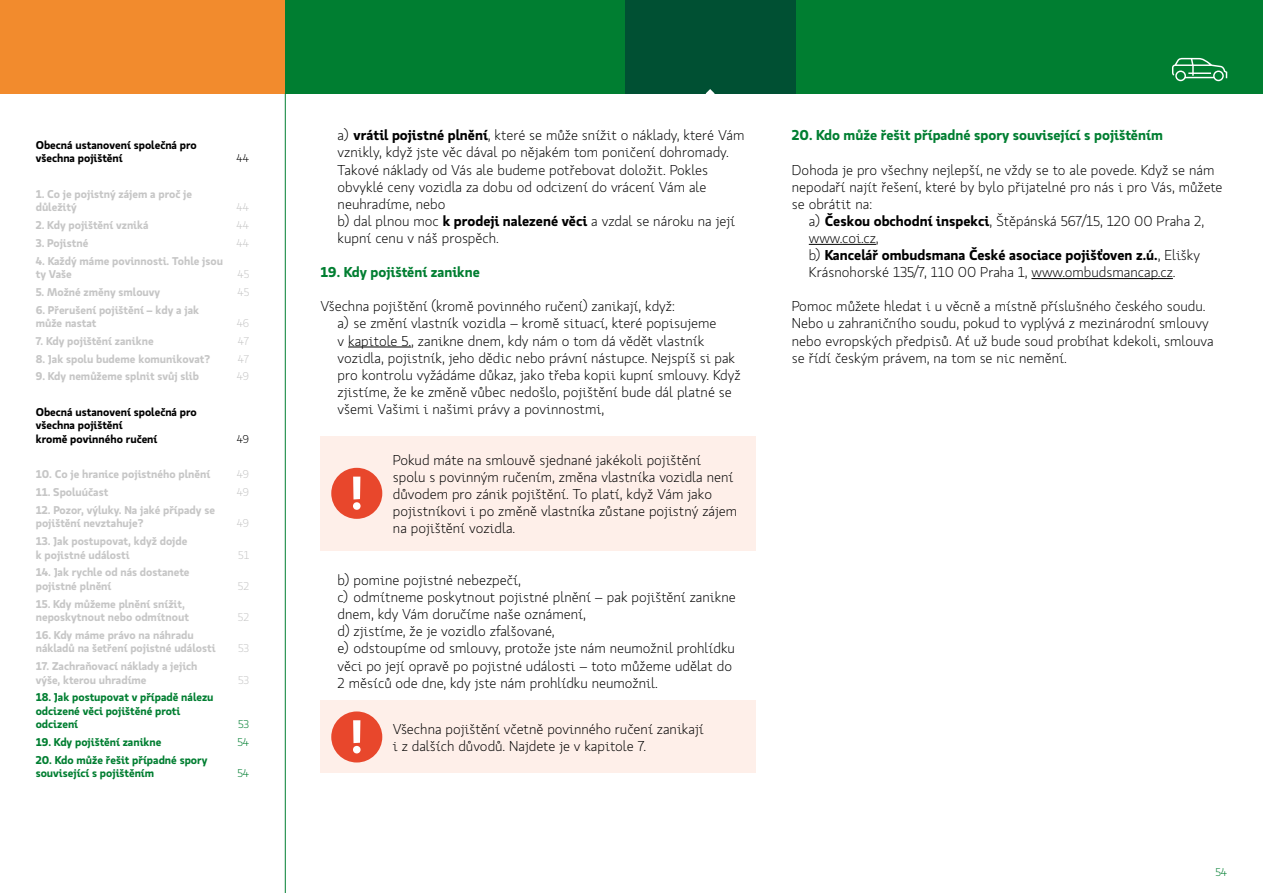
<style>
.page{position:relative;width:1263px;height:893px;background:#fff}
.page>*{position:absolute;margin:0;border:0;box-sizing:border-box;transform-origin:0 0}
.t1{font:300 14.25px/17.1px "Koop Pro";color:#000}
.t2{font:700 14.25px "Koop Pro";color:#007e31}
.t3{font:700 11.25px/13.5px "Koop Pro";color:#c6c6c6}
.t4{font:700 11.25px/13.5px "Koop Pro";color:#007e31}
.t5{font:700 11.25px/13.5px "Koop Pro";color:#000}
.t6{font:300 11.25px "Koop Pro";color:#c6c6c6}
.t7{font:300 11.25px "Koop Pro";color:#007e31}
.t8{font:300 11.25px "Koop Pro";color:#000}
.s1{font-weight:700}
</style>
<div class="page">
<div style="left:0;top:0;width:285px;height:94px;background:#f28b2d"></div>
<div style="left:285px;top:0;width:978px;height:94px;background:#007e31"></div>
<div style="left:625px;top:0;width:170px;height:94px;background:#005033"></div>
<svg style="left:1172px;top:58px;width:55px;height:23px"></svg>
<hr style="left:285px;top:94px;width:1px;height:799px;background:#007e31">
<hr style="left:348px;top:347px;width:63px;height:1px;background:#000">
<div style="left:321px;top:436px;width:435px;height:115px;background:#feefe9"></div>
<div style="left:331px;top:468px;width:51px;height:51px;background:#e8472c;border-radius:50%"></div>
<svg style="left:353px;top:477px;width:8px;height:33px"></svg>
<div style="left:321px;top:701px;width:435px;height:72px;background:#feefe9"></div>
<div style="left:331px;top:711px;width:51px;height:51px;background:#e8472c;border-radius:50%"></div>
<svg style="left:353px;top:720px;width:8px;height:33px"></svg>
<hr style="left:809px;top:244px;width:67px;height:1px;background:#000">
<hr style="left:1031px;top:278px;width:142px;height:1px;background:#000">
<svg style="left:706px;top:89px;width:9px;height:5px"></svg>
<p class="t5" style="left:36px;top:138px;width:163px">Obecná ustanovení společná pro všechna pojištění</p>
<p class="t3" style="left:36px;top:187px;width:158px">1. Co je pojistný zájem a proč je důležitý</p>
<p class="t8" style="left:237px;top:151px;width:14px">44</p>
<p class="t6" style="left:237px;top:200px;width:14px">44</p>
<p class="t3" style="left:36px;top:218px;width:114px">2. Kdy pojištění vzniká</p>
<p class="t6" style="left:237px;top:218px;width:14px">44</p>
<p class="t3" style="left:36px;top:236px;width:54px">3. Pojistné</p>
<p class="t6" style="left:237px;top:235px;width:14px">44</p>
<p class="t3" style="left:36px;top:253px;width:189px">4. Každý máme povinnosti. Tohle jsou ty Vaše</p>
<p class="t6" style="left:237px;top:267px;width:13px">45</p>
<p class="t3" style="left:36px;top:285px;width:126px">5. Možné změny smlouvy</p>
<p class="t6" style="left:237px;top:284px;width:13px">45</p>
<p class="t3" style="left:36px;top:302px;width:165px">6. Přerušení pojištění – kdy a jak může nastat</p>
<p class="t6" style="left:237px;top:316px;width:14px">46</p>
<p class="t3" style="left:36px;top:334px;width:119px">7. Kdy pojištění zanikne</p>
<p class="t6" style="left:238px;top:333px;width:13px">47</p>
<p class="t3" style="left:36px;top:351px;width:176px">8. Jak spolu budeme komunikovat?</p>
<p class="t6" style="left:238px;top:351px;width:13px">47</p>
<p class="t3" style="left:36px;top:369px;width:165px">9. Kdy nemůžeme splnit svůj slib</p>
<p class="t6" style="left:237px;top:369px;width:14px">49</p>
<p class="t5" style="left:36px;top:405px;width:163px">Obecná ustanovení společná pro všechna pojištění<br>kromě povinného ručení</p>
<p class="t8" style="left:237px;top:431px;width:14px">49</p>
<p class="t3" style="left:36px;top:467px;width:176px">10. Co je hranice pojistného plnění</p>
<p class="t6" style="left:237px;top:467px;width:14px">49</p>
<p class="t3" style="left:36px;top:485px;width:74px">11. Spoluúčast</p>
<p class="t6" style="left:237px;top:485px;width:14px">49</p>
<p class="t3" style="left:36px;top:503px;width:181px">12. Pozor, výluky. Na jaké případy se pojištění nevztahuje?</p>
<p class="t6" style="left:237px;top:516px;width:14px">49</p>
<p class="t3" style="left:36px;top:534px;width:153px">13. Jak postupovat, když dojde k pojistné události</p>
<p class="t3" style="left:36px;top:565px;width:155px">14. Jak rychle od nás dostanete pojistné plnění</p>
<p class="t3" style="left:36px;top:596px;width:155px">15. Kdy můžeme plnění snížit, neposkytnout nebo odmítnout</p>
<p class="t3" style="left:36px;top:628px;width:181px">16. Kdy máme právo na náhradu nákladů na šetření pojistné události</p>
<p class="t3" style="left:36px;top:659px;width:163px">17. Zachraňovací náklady a jejich výše, kterou uhradíme</p>
<p class="t4" style="left:36px;top:690px;width:179px">18. Jak postupovat v případě nálezu odcizené věci pojištěné proti odcizení</p>
<p class="t6" style="left:238px;top:547px;width:13px">51</p>
<p class="t6" style="left:238px;top:578px;width:13px">52</p>
<p class="t6" style="left:238px;top:610px;width:13px">52</p>
<p class="t6" style="left:238px;top:641px;width:13px">53</p>
<p class="t6" style="left:238px;top:672px;width:13px">53</p>
<p class="t7" style="left:238px;top:717px;width:13px">53</p>
<p class="t4" style="left:36px;top:735px;width:127px">19. Kdy pojištění zanikne</p>
<p class="t7" style="left:237px;top:735px;width:13px">54</p>
<p class="t4" style="left:36px;top:753px;width:173px">20. Kdo může řešit případné spory související s pojištěním</p>
<p class="t7" style="left:237px;top:766px;width:13px">54</p>
<p class="t1" style="left:338px;top:127px;width:408px">a) <span class="s1">vrátil pojistné plnění</span>, které se může snížit o náklady, které Vám vznikly, když jste věc dával po nějakém tom poničení dohromady.<br>Takové náklady od Vás ale budeme potřebovat doložit. Pokles obvyklé ceny vozidla za dobu od odcizení do vrácení Vám ale neuhradíme, nebo<br>b) dal plnou moc <span class="s1">k prodeji nalezené věci</span> a vzdal se nároku na její kupní cenu v náš prospěch.</p>
<p class="t2" style="left:321px;top:262px;width:161px">19. Kdy pojištění zanikne</p>
<p class="t1" style="left:338px;top:298px;width:404px;text-indent:-17px">Všechna pojištění (kromě povinného ručení) zanikají, když:<br>a) se změní vlastník vozidla – kromě situací, které popisujeme<br>v kapitole 5., zanikne dnem, kdy nám o tom dá vědět vlastník vozidla, pojistník, jeho dědic nebo právní nástupce. Nejspíš si pak pro kontrolu vyžádáme důkaz, jako třeba kopii kupní smlouvy. Když zjistíme, že ke změně vůbec nedošlo, pojištění bude dál platné se všemi Vašimi i našimi právy a povinnostmi,</p>
<p class="t1" style="left:393px;top:451px;width:346px">Pokud máte na smlouvě sjednané jakékoli pojištění spolu s povinným ručením, změna vlastníka vozidla není důvodem pro zánik pojištění. To platí, když Vám jako pojistníkovi i po změně vlastníka zůstane pojistný zájem na pojištění vozidla.</p>
<p class="t1" style="left:338px;top:571px;width:400px">b) pomine pojistné nebezpečí,<br>c) odmítneme poskytnout pojistné plnění – pak pojištění zanikne dnem, kdy Vám doručíme naše oznámení,<br>d) zjistíme, že je vozidlo zfalšované,<br>e) odstoupíme od smlouvy, protože jste nám neumožnil prohlídku věci po její opravě po pojistné události – toto můžeme udělat do 2 měsíců ode dne, kdy jste nám prohlídku neumožnil.</p>
<p class="t1" style="left:393px;top:720px;width:312px">Všechna pojištění včetně povinného ručení zanikají i z dalších důvodů. Najdete je v kapitole 7.</p>
<p class="t2" style="left:792px;top:125px;width:373px">20. Kdo může řešit případné spory související s pojištěním</p>
<p class="t1" style="left:792px;top:161px;width:432px">Dohoda je pro všechny nejlepší, ne vždy se to ale povede. Když se nám nepodaří najít řešení, které by bylo přijatelné pro nás i pro Vás, můžete se obrátit na:</p>
<p class="t1" style="left:809px;top:212px;width:397px">a) <span class="s1">Českou obchodní inspekci</span>, Štěpánská 567/15, 120 00 Praha 2, www.coi.cz,<br>b) <span class="s1">Kancelář ombudsmana České asociace pojišťoven z.ú.</span>, Elišky Krásnohorské 135/7, 110 00 Praha 1, www.ombudsmancap.cz.</p>
<p class="t1" style="left:792px;top:298px;width:423px">Pomoc můžete hledat i u věcně a místně příslušného českého soudu.<br>Nebo u zahraničního soudu, pokud to vyplývá z mezinárodní smlouvy nebo evropských předpisů. Ať už bude soud probíhat kdekoli, smlouva se řídí českým právem, na tom se nic nemění.</p>
<p class="t7" style="left:1215px;top:864px;width:13px">54</p>
</div>
